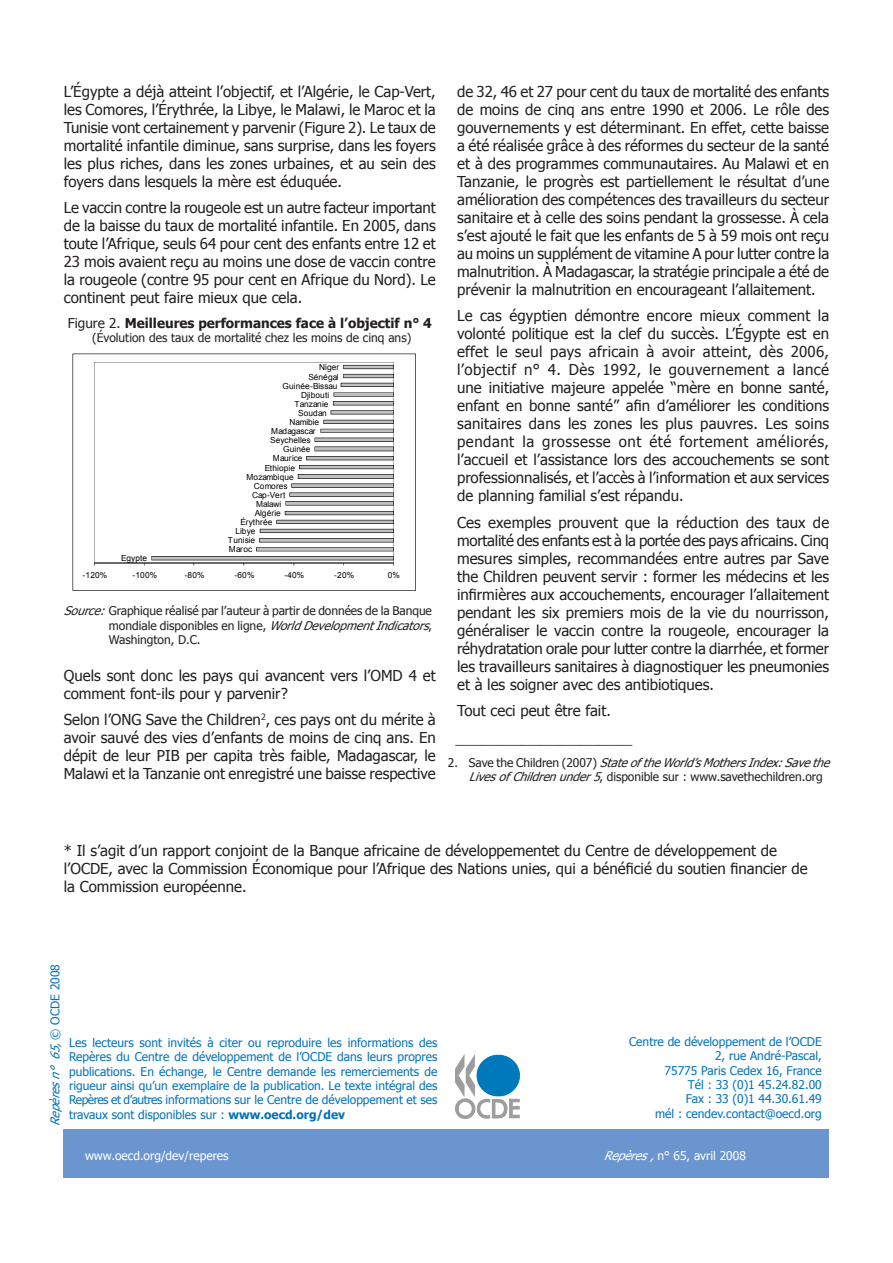
<style>
.page{position:relative;width:893px;height:1263px;background:#fff}
.page>*{position:absolute;margin:0;border:0;box-sizing:border-box;transform-origin:0 0}
.Texte_courant{font:15px/18px "Tahoma";color:#231f20;text-align:justify}
.Texte_courant-2{font:700 13.5px "Tahoma";color:#231f20}
.t1{font:12px/14.4px "Tahoma";color:#0372bb;text-align:justify}
.Notes{font:12px/14.4px "Tahoma";letter-spacing:-.005em;color:#231f20}
.Texte_courant-3{font:12px "Tahoma";color:#231f20}
.t2{font:12px "Tahoma";color:#fff}
.t3{font:italic 12px "Tahoma";color:#0372bb}
.t4{font:8.4px "Arial";letter-spacing:.005em;color:#000}
.t5{font:8.4px "Arial";letter-spacing:-.015em;color:#000}
.s1{font-weight:400}
.s2{font-style:italic}
.s3{font-style:normal}
.s4{font-weight:700}
</style>
<div class="page">
<img style="left:455px;top:1054px;width:64px;height:64px">
<svg style="left:73px;top:354px;width:343px;height:237px"></svg>
<div style="left:64px;top:1129px;width:765px;height:49px;background:#6b95ce"></div>
<p class="Texte_courant" style="left:64px;top:81px;width:374px">L’Égypte a déjà atteint l’objectif, et l’Algérie, le Cap-Vert, les Comores, l’Érythrée, la Libye, le Malawi, le Maroc et la Tunisie vont certainement y parvenir (Figure 2). Le taux de mortalité infantile diminue, sans surprise, dans les foyers les plus riches, dans les zones urbaines, et au sein des foyers dans lesquels la mère est éduquée.</p>
<p class="Texte_courant" style="left:64px;top:198px;width:374px">Le vaccin contre la rougeole est un autre facteur important de la baisse du taux de mortalité infantile. En 2005, dans toute l’Afrique, seuls 64 pour cent des enfants entre 12 et 23 mois avaient reçu au moins une dose de vaccin contre la rougeole (contre 95 pour cent en Afrique du Nord). Le continent peut faire mieux que cela.</p>
<p class="Texte_courant-2" style="left:68px;top:313px;width:366px"><span class="s1">Figure 2.</span> Meilleures performances face à l’objectif n° 4</p>
<p class="Texte_courant-3" style="left:92px;top:330px;width:321px">(Évolution des taux de mortalité chez les moins de cinq ans)</p>
<p class="t4" style="left:319px;top:362px;width:22px">Niger</p>
<p class="t4" style="left:308px;top:371px;width:32px">Sénégal</p>
<p class="t4" style="left:283px;top:380px;width:56px">Guinée-Bissau</p>
<p class="t4" style="left:301px;top:389px;width:30px">Djibouti</p>
<p class="t4" style="left:295px;top:398px;width:35px">Tanzanie</p>
<p class="t4" style="left:298px;top:407px;width:30px">Soudan</p>
<p class="t5" style="left:290px;top:417px;width:31px">Namibie</p>
<p class="t4" style="left:271px;top:426px;width:46px">Madagascar</p>
<p class="t4" style="left:270px;top:435px;width:42px">Seychelles</p>
<p class="t4" style="left:283px;top:444px;width:29px">Guinée</p>
<p class="t4" style="left:273px;top:453px;width:31px">Maurice</p>
<p class="t4" style="left:265px;top:462px;width:32px">Ethiopie</p>
<p class="t4" style="left:246px;top:471px;width:49px">Mozambique</p>
<p class="t4" style="left:254px;top:480px;width:35px">Comores</p>
<p class="t4" style="left:252px;top:489px;width:35px">Cap-Vert</p>
<p class="t4" style="left:256px;top:498px;width:27px">Malawi</p>
<p class="t4" style="left:255px;top:507px;width:28px">Algérie</p>
<p class="t4" style="left:240px;top:517px;width:33px">Érythrée</p>
<p class="t4" style="left:235px;top:526px;width:22px">Libye</p>
<p class="t4" style="left:228px;top:535px;width:29px">Tunisie</p>
<p class="t4" style="left:121px;top:553px;width:28px">Egypte</p>
<p class="t4" style="left:229px;top:544px;width:25px">Maroc</p>
<p class="t4" style="left:83px;top:569px;width:26px">-120%</p>
<p class="t4" style="left:132px;top:569px;width:26px">-100%</p>
<p class="t4" style="left:185px;top:569px;width:21px">-80%</p>
<p class="t4" style="left:235px;top:569px;width:21px">-60%</p>
<p class="t4" style="left:284px;top:569px;width:21px">-40%</p>
<p class="t4" style="left:334px;top:569px;width:21px">-20%</p>
<p class="t4" style="left:388px;top:569px;width:14px">0%</p>
<p class="Notes" style="left:109px;top:603px;width:327px;text-indent:-45px"><span class="s2">Source:</span>Graphique réalisé par l’auteur à partir de données de la Banque m o n d i a l e d i s p o n i b l e s e n l i g n e , <span class="s2">WorldDevelopmentIndicators</span>,<br>Washington, D.C.</p>
<p class="Texte_courant" style="left:64px;top:665px;width:374px">Quels sont donc les pays qui avancent vers l’OMD 4 et comment font-ils pour y parvenir?</p>
<p class="Texte_courant" style="left:64px;top:710px;width:374px">Selon l’ONG Save the Children<sup>2</sup>, ces pays ont du mérite à avoir sauvé des vies d’enfants de moins de cinq ans. En dépit de leur PIB per capita très faible, Madagascar, le Malawi et la Tanzanie ont enregistré une baisse respective</p>
<p class="Texte_courant" style="left:457px;top:81px;width:374px">de 32, 46 et 27 pour cent du taux de mortalité des enfants de moins de cinq ans entre 1990 et 2006. Le rôle des gouvernements y est déterminant. En effet, cette baisse a été réalisée grâce à des réformes du secteur de la santé et à des programmes communautaires. Au Malawi et en Tanzanie, le progrès est partiellement le résultat d’une amélioration des compétences des travailleurs du secteur sanitaire et à celle des soins pendant la grossesse. À cela s’est ajouté le fait que les enfants de 5 à 59 mois ont reçu au moins un supplément de vitamine A pour lutter contre la malnutrition. À Madagascar, la stratégie principale a été de prévenir la malnutrition en encourageant l’allaitement.</p>
<p class="Texte_courant" style="left:457px;top:306px;width:374px">Le cas égyptien démontre encore mieux comment la volonté politique est la clef du succès. L’Égypte est en effet le seul pays africain à avoir atteint, dès 2006, l’objectif n° 4. Dès 1992, le gouvernement a lancé une initiative majeure appelée “mère en bonne santé, enfant en bonne santé” afin d’améliorer les conditions sanitaires dans les zones les plus pauvres. Les soins pendant la grossesse ont été fortement améliorés, l’accueil et l’assistance lors des accouchements se sont professionnalisés, et l’accès à l’information et aux services de planning familial s’est répandu.</p>
<p class="Texte_courant" style="left:457px;top:512px;width:374px">Ces exemples prouvent que la réduction des taux de mortalité des enfants est à la portée des pays africains. Cinq mesures simples, recommandées entre autres par Save the Children peuvent servir : former les médecins et les infirmières aux accouchements, encourager l’allaitement pendant les six premiers mois de la vie du nourrisson, généraliser le vaccin contre la rougeole, encourager la réhydratation orale pour lutter contre la diarrhée, et former les travailleurs sanitaires à diagnostiquer les pneumonies et à les soigner avec des antibiotiques.</p>
<p class="Texte_courant" style="left:457px;top:701px;width:155px">Tout ceci peut être fait.</p>
<p class="Notes" style="left:455px;top:732px;width:178px">___________________________</p>
<p class="Notes" style="left:469px;top:754px;width:367px;text-indent:-21px">2 . S a v e t h e C h i l d r e n ( 2 0 0 7 ) <span class="s2">StateoftheWorld’sMothersIndex:Savethe<br>LivesofChildrenunder5</span>, disponible sur : www.savethechildren.org</p>
<p class="Texte_courant" style="left:64px;top:840px;width:745px;text-align:left">* Il s’agit d’un rapport conjoint de la Banque africaine de développementet du Centre de développement de l’OCDE, avec la Commission Économique pour l’Afrique des Nations unies, qui a bénéficié du soutien financier de la Commission européenne.</p>
<p class="t3" style="left:47px;top:1126px;width:163px;rotate:-90deg">Repèresn° 65,<span class="s3">© O C D E 2 0 0 8</span></p>
<p class="t1" style="left:69px;top:1034px;width:370px">Les lecteurs sont invités à citer ou reproduire les informations des Repères du Centre de développement de l’OCDE dans leurs propres publications. En échange, le Centre demande les remerciements de rigueur ainsi qu’un exemplaire de la publication. Le texte intégral des Repères et d’autres informations sur le Centre de développement et ses travaux sont disponibles sur : <span class="s4">www.oecd.org/dev</span></p>
<p class="t1" style="left:629px;top:1033px;width:194px">Centre de développement de l’OCDE</p>
<p class="t1" style="left:715px;top:1048px;width:108px">2, rue André-Pascal,</p>
<p class="t1" style="left:665px;top:1062px;width:159px">75775 Paris Cedex 16, France</p>
<p class="t1" style="left:688px;top:1077px;width:135px">Tél : 33 (0)1 45.24.82.00</p>
<p class="t1" style="left:686px;top:1091px;width:137px">Fax : 33 (0)1 44.30.61.49</p>
<p class="t1" style="left:655px;top:1105px;width:168px">mél : cendev.contact@oecd.org</p>
<p class="t2" style="left:85px;top:1148px;width:145px">www.oecd.org/dev/reperes</p>
<p class="t2" style="left:604px;top:1148px;width:144px"><span class="s2">Repères,</span>n° 65, avril 2008</p>
</div>
